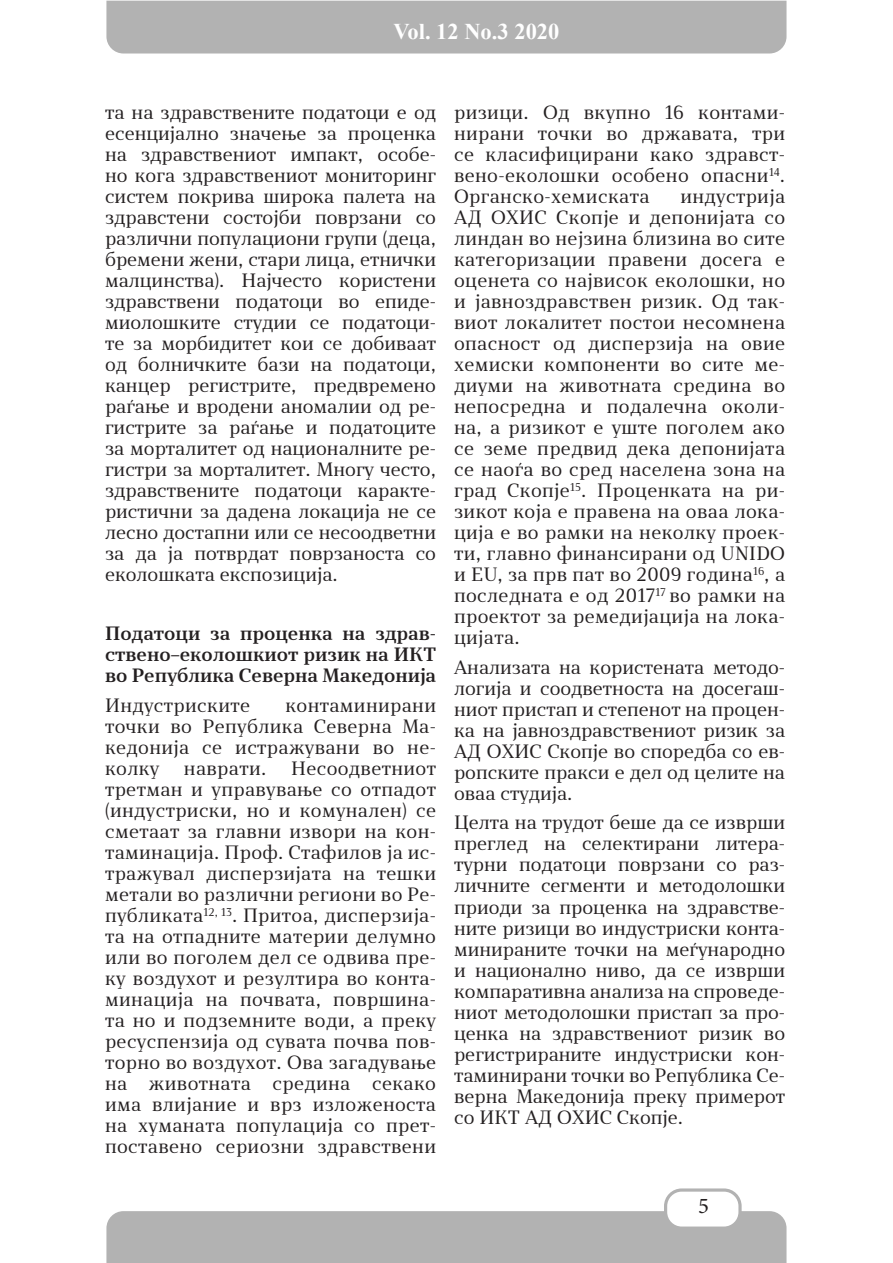
<style>
.page{position:relative;width:893px;height:1263px;background:#fff}
.page>*{position:absolute;margin:0;border:0;box-sizing:border-box;transform-origin:0 0}
.t1{font:700 22.5px "Times New Roman";color:#fff}
.t2{font:22.5px "Minion Pro";color:#231f20}
.t3{font:18px/21px "Skola Serif";letter-spacing:.02em;color:#231f20;text-align:justify}
.t4{font:700 18px/21px "Skola Serif";color:#231f20;text-align:justify}
</style>
<div class="page">
<div style="left:106px;top:1211px;width:680px;height:52px;background:#b2b2b2"></div>
<div style="left:666px;top:1190px;width:74px;height:38px;background:#fff;border-radius:16px"></div>
<div style="left:664px;top:1188px;width:78px;height:42px;border:3px solid #b2b2b2;border-radius:16px"></div>
<div style="left:106px;top:1px;width:680px;height:53px;background:#b2b2b2"></div>
<p class="t1" style="left:393px;top:15px;width:168px">Vol. 12 No.3 2020</p>
<p class="t3" style="left:105px;top:102px;width:333px">та на здравствените податоци е од есенцијално значење за проценка на здравствениот импакт, особе&shy;но кога здравствениот мониторинг систем покрива широка палета на здравстени состојби поврзани со различни популациони групи (деца, бремени жени, стари лица, етнички малцинства). Најчесто користени здравствени податоци во епиде&shy;миолошките студии се податоци&shy;те за морбидитет кои се добиваат од болничките бази на податоци, канцер регистрите, предвремено раѓање и вродени аномалии од ре&shy;гистрите за раѓање и податоците за морталитет од националните ре&shy;гистри за морталитет. Многу често, здравствените податоци каракте&shy;ристични за дадена локација не се лесно достапни или се несоодветни за да ја потврдат поврзаноста со еколошката експозиција.</p>
<p class="t4" style="left:105px;top:623px;width:333px">Податоци за проценка на здрав&shy;ствено–еколошкиот ризик на ИКТ во Република Северна Македонија</p>
<p class="t3" style="left:105px;top:695px;width:147px">Индустриските</p>
<p class="t3" style="left:105px;top:695px;width:333px;text-indent:180px">контаминирани точки во Република Северна Ма&shy;кедонија се истражувани во не&shy;колку</p>
<p class="t3" style="left:105px;top:758px;width:333px;text-indent:186px">Несоодветниот третман и управување со отпадот (индустриски, но и комунален) се сметаат за главни извори на кон&shy;таминација. Проф. Стафилов ја ис&shy;тражувал дисперзијата на тешки метали во различни региони во Ре&shy;публиката<sup>12,</sup> <sup>13</sup>. Притоа, дисперзија&shy;та на отпадните материи делумно или во поголем дел се одвива пре&shy;ку воздухот и резултира во конта&shy;минација на почвата, површина&shy;та но и подземните води, а преку ресуспензија од сувата почва пов&shy;торно во воздухот. Ова загадување на животната средина секако има влијание и врз изложеноста на хуманата популација со прет&shy;поставено сериозни здравствени</p>
<p class="t3" style="left:184px;top:758px;width:84px">наврати.</p>
<p class="t3" style="left:454px;top:102px;width:333px">ризици. Од вкупно 16 контами&shy;нирани точки во државата, три се класифицирани како здравст&shy;вено-еколошки особено опасни<sup>14</sup>.<br>Органско-хемиската</p>
<p class="t3" style="left:454px;top:186px;width:333px;text-indent:226px">индустрија АД ОХИС Скопје и депонијата со линдан во нејзина близина во сите категоризации правени досега е оценета со највисок еколошки, но и јавноздравствен ризик. Од так&shy;виот локалитет постои несомнена опасност од дисперзија на овие хемиски компоненти во сите ме&shy;диуми на животната средина во непосредна и подалечна околи&shy;на, а ризикот е уште поголем ако се земе предвид дека депонијата се наоѓа во сред населена зона на град Скопје<sup>15</sup>. Проценката на ри&shy;зикот која е правена на оваа лока&shy;ција е во рамки на неколку проек&shy;ти, главно финансирани од UNIDO и EU, за прв пат во 2009 година<sup>16</sup>, а последната е од 2017<sup>17</sup> во рамки на проектот за ремедијација на лока&shy;цијата.</p>
<p class="t3" style="left:454px;top:657px;width:333px">Анализата на користената методо&shy;логија и соодветноста на досегаш&shy;ниот пристап и степенот на процен&shy;ка на јавноздравствениот ризик за АД ОХИС Скопје во споредба со ев&shy;ропските пракси е дел од целите на оваа студија.</p>
<p class="t3" style="left:454px;top:812px;width:333px">Целта на трудот беше да се изврши преглед на селектирани литера&shy;турни податоци поврзани со раз&shy;личните сегменти и методолошки приоди за проценка на здравстве&shy;ните ризици во индустриски конта&shy;минираните точки на меѓународно и национално ниво, да се изврши компаративна анализа на спроведе&shy;ниот методолошки пристап за про&shy;ценка на здравствениот ризик во регистрираните индустриски кон&shy;таминирани точки во Република Се&shy;верна Македонија преку примерот со ИКТ АД ОХИС Скопје.</p>
<p class="t2" style="left:698px;top:1191px;width:12px">5</p>
</div>
